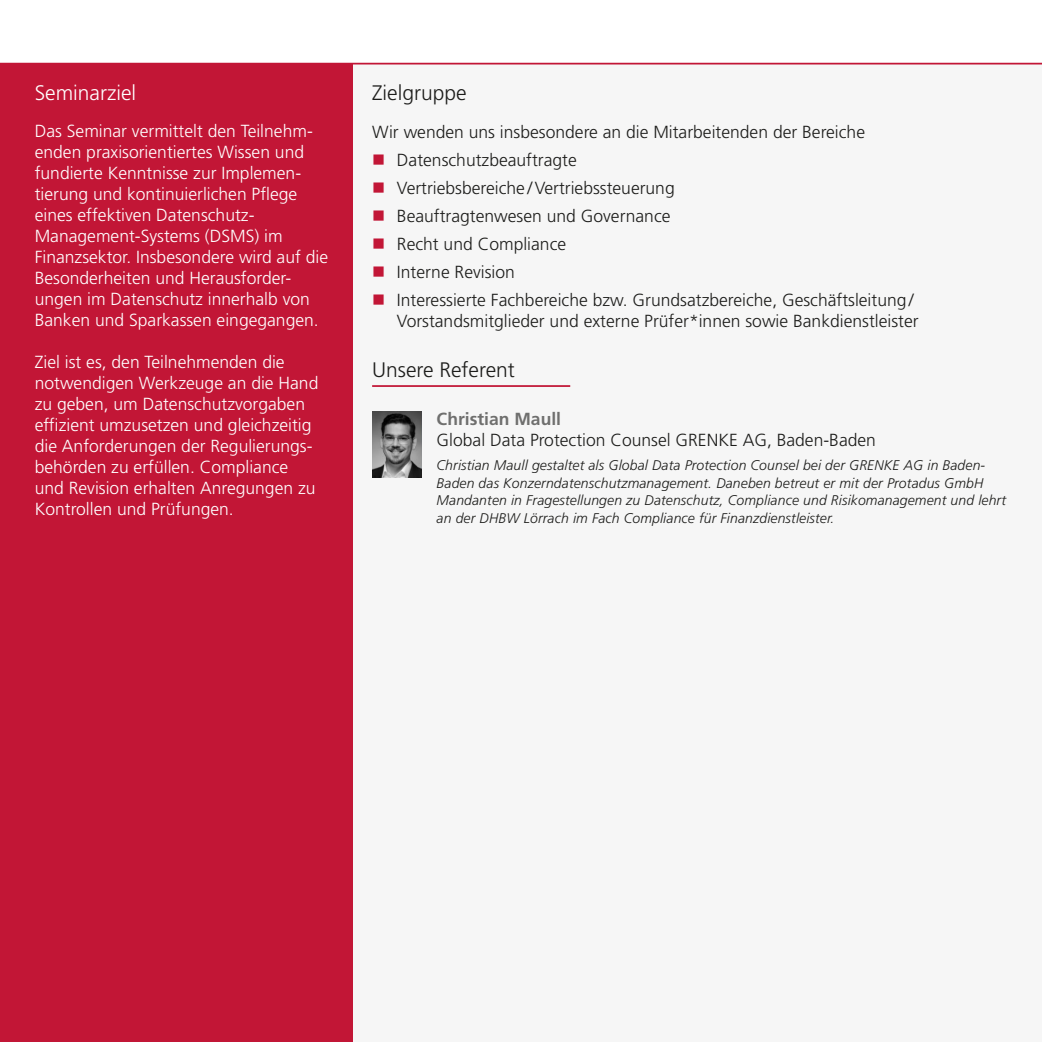
<style>
.page{position:relative;width:1042px;height:1042px;background:#fff}
.page>*{position:absolute;margin:0;border:0;box-sizing:border-box;transform-origin:0 0}
.t1{font:300 21px "Frutiger LT Pro";color:#1d1d1b}
.t2{font:300 21px "Frutiger LT Pro";color:#fff}
.t3{font:300 17.5px/21px "Frutiger LT Pro";color:#fff}
.t4{font:300 17.5px "Frutiger LT Pro";color:#1d1d1b}
.t5{font:700 17.5px "Frutiger LT Pro";color:#6f6f6e}
.t6{font:italic 300 14px "Frutiger LT Pro";letter-spacing:.01em;color:#1d1d1b}
</style>
<div class="page">
<div style="left:352px;top:64px;width:690px;height:978px;background:#f6f6f6"></div>
<div style="left:0;top:64px;width:352px;height:978px;background:#c21636"></div>
<hr style="left:0;top:0;width:1px;height:64px;background:#c21636">
<hr style="left:0;top:63px;width:1042px;height:1px;background:#c21636">
<hr style="left:372px;top:385px;width:198px;height:2px;background:#c21636">
<img style="left:372px;top:412px;width:50px;height:66px">
<p class="t2" style="left:35px;top:84px;width:103px">Seminarziel</p>
<p class="t1" style="left:372px;top:84px;width:96px">Zielgruppe</p>
<p class="t3" style="left:35px;top:122px;width:295px">Das Seminar vermittelt den Teilnehm&shy;enden praxisorientiertes Wissen und fundierte Kenntnisse zur Implemen&shy;tierung und kontinuierlichen Pflege eines effektiven Datenschutz-Management-Systems (DSMS) im Finanzsektor. Insbesondere wird auf die Besonderheiten und Herausforder&shy;ungen im Datenschutz innerhalb von Banken und Sparkassen eingegangen.</p>
<p class="t3" style="left:35px;top:353px;width:285px">Ziel ist es, den Teilnehmenden die notwendigen Werkzeuge an die Hand zu geben, um Datenschutzvorgaben effizient umzusetzen und gleichzeitig die Anforderungen der Regulierungs&shy;behörden zu erfüllen. Compliance und Revision erhalten Anregungen zu Kontrollen und Prüfungen.</p>
<p class="t4" style="left:372px;top:125px;width:494px">Wir wenden uns insbesondere an die Mitarbeitenden der Bereiche</p>
<p class="t4" style="left:397px;top:153px;width:181px">Datenschutzbeauftragte</p>
<p class="t4" style="left:397px;top:181px;width:279px">Vertriebsbereiche / Vertriebssteuerung</p>
<p class="t4" style="left:397px;top:209px;width:275px">Beauftragtenwesen und Governance</p>
<p class="t4" style="left:397px;top:237px;width:171px">Recht und Compliance</p>
<p class="t4" style="left:397px;top:265px;width:119px">Interne Revision</p>
<p class="t4" style="left:397px;top:293px;width:518px">Interessierte Fachbereiche bzw. Grundsatzbereiche, Geschäftsleitung /</p>
<p class="t4" style="left:397px;top:314px;width:523px">Vorstandsmitglieder und externe Prüfer*innen sowie Bankdienstleister</p>
<p class="t1" style="left:372px;top:362px;width:144px">Unsere Referent</p>
<p class="t5" style="left:437px;top:408px;width:126px">Christian Maull</p>
<p class="t4" style="left:437px;top:433px;width:441px">Global Data Protection Counsel GRENKE AG, Baden-Baden</p>
<p class="t6" style="left:437px;top:457px;width:550px">Christian Maull gestaltet als Global Data Protection Counsel bei der GRENKE AG in Baden-</p>
<p class="t6" style="left:437px;top:475px;width:548px">Baden das Konzerndatenschutzmanagement. Daneben betreut er mit der Protadus GmbH</p>
<p class="t6" style="left:437px;top:492px;width:571px">Mandanten in Fragestellungen zu Datenschutz, Compliance und Risikomanagement und lehrt</p>
<p class="t6" style="left:437px;top:510px;width:399px">an der DHBW Lörrach im Fach Compliance für Finanzdienstleister.</p>
</div>
